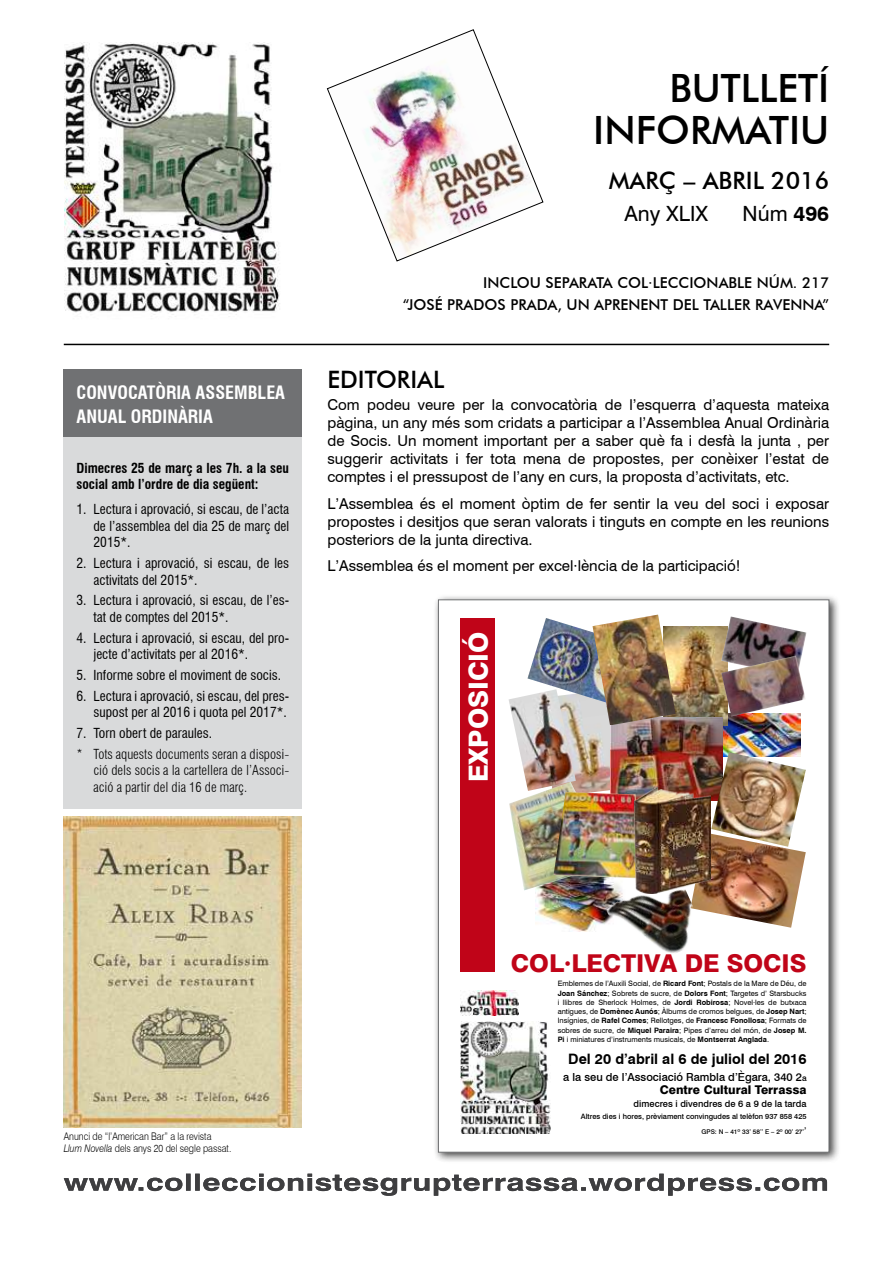
<style>
.page{position:relative;width:893px;height:1263px;background:#fff}
.page>*{position:absolute;margin:0;border:0;box-sizing:border-box;transform-origin:0 0}
.t1{font:500 39px/42px "Futura BT";color:#000;text-align:right}
.t2{font:800 26.4px "Swiss 721 BT";color:#fff}
.t3{font:800 24.6px "Swiss 721 BT";color:#c00418}
.t4{font:500 24px "Futura BT";color:#000}
.t5{font:21px "Swiss 721 BT";color:#000}
.t6{font:700 condensed 18px/24px "Swiss 721 BT";color:#fff}
.t7{font:15px/18px "Swiss 721 BT";color:#000;text-align:justify}
.t8{font:500 15px/22.2px "Futura BT";color:#000;text-align:right}
.t9{font:700 14.4px "Swiss 721 BT";color:#000}
.t10{font:condensed 13.5px/16.5px "Swiss 721 BT";color:#000}
.t11{font:300 condensed 13.5px/16.5px "Swiss 721 BT";color:#000;text-align:justify}
.t12{font:700 condensed 13.5px/16.5px "Swiss 721 BT";color:#000}
.t13{font:800 12px "Swiss 721 BT";color:#000}
.t14{font:500 11.1px "Swiss 721 BT";color:#000}
.t15{font:300 10.5px/12px "Swiss 721 BT";color:#000;scale:.85 1}
.t16{font:500 9.3px "Swiss 721 BT";color:#000}
.t17{font:7.35px/9.3px "Swiss 721 BT";color:#000;text-align:justify}
.t18{font:500 7.35px "Swiss 721 BT";color:#000}
.t19{font:500 6.45px "Swiss 721 BT";color:#000}
.s1{font-weight:700}
.s2{font-style:italic}
.s3{font-size:8.4px}
.s4{font-size:9.3px}
</style>
<div class="page">
<img style="left:64px;top:43px;width:216px;height:272px">
<hr style="left:64px;top:344px;width:765px;height:1px;background:#000">
<div style="left:64px;top:370px;width:238px;height:68px;background:#707173"></div>
<div style="left:64px;top:437px;width:238px;height:372px;background:#d9dadb"></div>
<svg style="left:64px;top:1174px;width:763px;height:22px"></svg>
<div style="left:433px;top:594px;width:407px;height:569px;background:#000;opacity:.75"></div>
<div style="left:438px;top:600px;width:391px;height:552px;background:#fff"></div>
<img style="left:722px;top:716px;width:78px;height:36px">
<img style="left:707px;top:847px;width:99px;height:81px">
<img style="left:576px;top:713px;width:35px;height:69px">
<img style="left:509px;top:695px;width:67px;height:87px">
<img style="left:676px;top:626px;width:52px;height:100px">
<img style="left:536px;top:890px;width:69px;height:41px">
<img style="left:527px;top:618px;width:65px;height:95px">
<img style="left:611px;top:717px;width:111px;height:75px">
<img style="left:461px;top:1022px;width:89px;height:112px">
<img style="left:461px;top:990px;width:58px;height:25px">
<img style="left:592px;top:615px;width:84px;height:110px">
<div style="left:461px;top:618px;width:34px;height:354px;background:#c00418"></div>
<img style="left:711px;top:752px;width:95px;height:95px">
<img style="left:509px;top:782px;width:103px;height:108px">
<img style="left:554px;top:792px;width:81px;height:86px">
<img style="left:721px;top:616px;width:86px;height:40px">
<img style="left:721px;top:656px;width:84px;height:60px">
<img style="left:605px;top:874px;width:102px;height:79px">
<img style="left:635px;top:788px;width:76px;height:105px">
<img style="left:64px;top:816px;width:238px;height:312px">
<img style="left:327px;top:29px;width:216px;height:232px">
<p class="t6" style="left:77px;top:380px;width:210px">CONVOCATÒRIA ASSEMBLEA<br>ANUAL ORDINÀRIA</p>
<p class="t12" style="left:77px;top:460px;width:214px">Dimecres 25 de març a les 7h. a la seu social amb l’ordre de dia següent:</p>
<p class="t10" style="left:94px;top:501px;width:197px;text-align:justify;text-indent:-17px">1. Lectura i aprovació, si escau, de l’acta de l’assemblea del dia 25 de març del 2015*.</p>
<p class="t10" style="left:94px;top:555px;width:197px;text-indent:-17px">2. Lectura i aprovació, si escau, de les activitats del 2015*.</p>
<p class="t10" style="left:94px;top:592px;width:197px;text-indent:-17px">3. Lectura i aprovació, si escau, de l’es&shy;tat de comptes del 2015*.</p>
<p class="t10" style="left:94px;top:629px;width:197px;text-indent:-17px">4. Lectura i aprovació, si escau, del pro&shy;jecte d’activitats per al 2016*.</p>
<p class="t10" style="left:77px;top:667px;width:206px">5. Informe sobre el moviment de socis.</p>
<p class="t10" style="left:77px;top:687px;width:214px;text-align:right">6. Lectura i aprovació, si escau, del pres&shy;supost per al 2016 i quota pel 2017*.</p>
<p class="t10" style="left:77px;top:725px;width:137px">7. Torn obert de paraules.</p>
<p class="t11" style="left:94px;top:745px;width:197px;text-indent:-17px">* Tots aquests documents seran a disposi&shy;ció dels socis a la cartellera de l’Associ&shy;ació a partir del dia 16 de març.</p>
<h1 class="t1" style="left:593px;top:67px;width:237px">BUTLLETÍ<br>INFORMATIU</h1>
<h3 class="t4" style="left:609px;top:165px;width:222px">MARÇ – ABRIL 2016</h3>
<h3 class="t5" style="left:624px;top:201px;width:85px">Any XLIX</h3>
<h3 class="t5" style="left:743px;top:201px;width:88px">Núm <span class="s1">496</span></h3>
<p class="t8" style="left:403px;top:272px;width:428px">NÚM. 217<br>“JOSÉ PRADOS PRADA, U N APRENENT DEL TALLE R RAVENNA”</p>
<p class="t8" style="left:483px;top:272px;width:254px">INCLOU SEPARATA COL·LECCIONABLE</p>
<h3 class="t4" style="left:327px;top:365px;width:116px">EDITORIAL</h3>
<p class="t7" style="left:327px;top:396px;width:503px">Com podeu veure per la convocatòria de l’esquerra d’aquesta mateixa pàgina, un any més som cridats a participar a l’Assemblea Anual Ordinària de Socis. Un moment important per a saber què fa i desfà la junta , per suggerir activitats i fer tota mena de propostes, per conèixer l’estat de comptes i el pressupost de l’any en curs, la proposta d’activitats, etc.</p>
<p class="t7" style="left:327px;top:494px;width:503px">L’Assemblea és el moment òptim de fer sentir la veu del soci i exposar propostes i desitjos que seran valorats i tinguts en compte en les reunions posteriors de la junta directiva.</p>
<p class="t7" style="left:327px;top:557px;width:415px">L’Assemblea és el moment per excel·lència de la participació!</p>
<h2 class="t2" style="left:462px;top:782px;width:152px;rotate:-90deg">EXPOSICIÓ</h2>
<p class="t15" style="left:64px;top:1130px;width:199px">Anunci de “l’American Bar” a la revista<br><span class="s2">Llum Novella</span> dels anys 20 del segle passat.</p>
<h3 class="t3" style="left:511px;top:948px;width:297px">COL·LECTIVA DE SOCIS</h3>
<p class="t17" style="left:558px;top:979px;width:250px">Emblemes de l’Auxili Social, de <span class="s1">Ricard Font</span>; Postals de la Mare de Déu, de <span class="s1">Joan Sánchez</span>; Sobrets de sucre, de <span class="s1">Dolors Font</span>; Targetes d’ Starsbucks i llibres de Sherlock Holmes, de <span class="s1">Jordi Robirosa</span>; Novel·les de butxaca antigues, de <span class="s1">Domènec Aunós</span>; Àlbums de cromos belgues, de <span class="s1">Josep Nart</span>; Insígnies, de <span class="s1">Rafel Comes</span>; Rellotges, de <span class="s1">Francesc Fonollosa</span>; Formats de sobres de sucre, de <span class="s1">Miquel Paraira</span>; Pipes d’arreu del món, de <span class="s1">Josep M.<br>Pi</span> i miniatures d’instruments musicals, de <span class="s1">Montserrat Anglada</span>.</p>
<p class="t9" style="left:568px;top:1050px;width:240px">Del 20 d’abril al 6 de juliol del 2016</p>
<p class="t14" style="left:563px;top:1070px;width:245px">a la seu de l’Associació Rambla d’Ègara, 340 2<span class="s3">a</span></p>
<p class="t13" style="left:660px;top:1082px;width:148px">Centre Cultural Terrassa</p>
<p class="t16" style="left:634px;top:1098px;width:174px">dimecres i divendres de 6 a 9 de la tarda</p>
<p class="t18" style="left:581px;top:1112px;width:227px">Altres dies i hores, prèviament convingudes al telèfon 937 858 425</p>
<p class="t19" style="left:701px;top:1127px;width:107px">GPS: N – 41º 33’ 58’’ E – 2º 00’ 27’<span class="s4">’</span></p>
</div>
